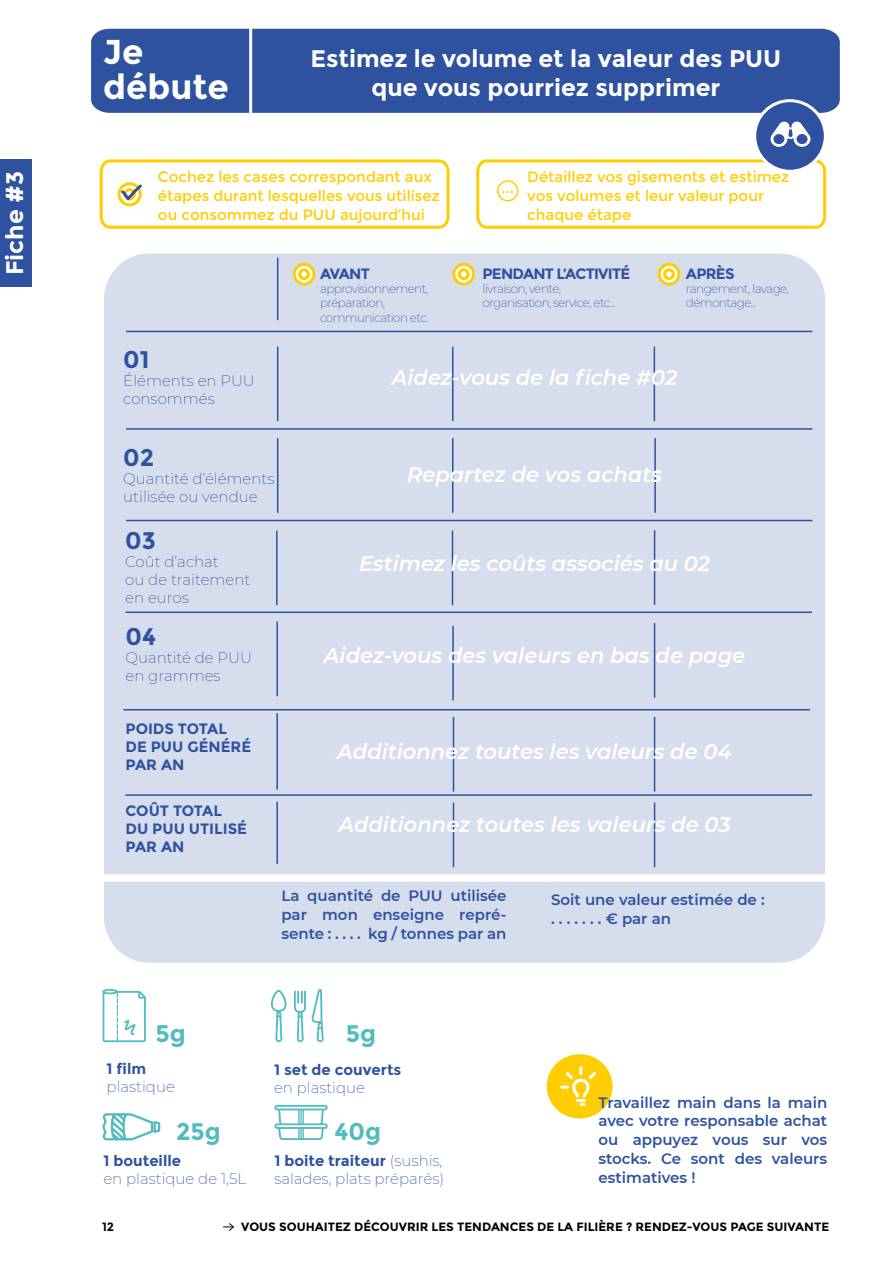
<style>
.page{position:relative;width:893px;height:1263px;background:#fff}
.page>*{position:absolute;margin:0;border:0;box-sizing:border-box;transform-origin:0 0}
.t1{font:700 34.5px/34.5px "Montserrat";color:#fff}
.t2{font:700 24px/28.8px "Montserrat";color:#fff;text-align:center}
.t3{font:700 24px "Montserrat";color:#50bcbd}
.t4{font:700 24px "Montserrat";color:#2f52a0}
.t5{font:italic 600 21px "Montserrat";color:#fff}
.t6{font:600 15px/18.8px "Montserrat";color:#2f52a0;text-align:justify}
.t7{font:200 15px/18px "Montserrat";color:#2f52a0}
.t8{font:15px/18.8px "Montserrat";color:#ffcd00}
.t9{font:700 15px/18px "Montserrat";color:#2f52a0}
.t10{font:700 15px "Montserrat";letter-spacing:-.05em;color:#2f52a0}
.t11{font:200 12px/14.4px "Montserrat";letter-spacing:-.05em;color:#2f52a0}
.t12{font:700 12px "Montserrat";color:#000}
.s1{font-weight:700}
</style>
<div class="page">
<div style="left:0;top:159px;width:32px;height:128px;background:#2f52a0"></div>
<div style="left:104px;top:253px;width:721px;height:710px;background:#d6ddec;border-radius:45px"></div>
<div style="left:547px;top:1054px;width:66px;height:64px;background:#ffcd00;border-radius:50%"></div>
<svg style="left:562px;top:1066px;width:34px;height:40px"></svg>
<hr style="left:126px;top:331px;width:686px;height:1px;background:#2f52a0">
<hr style="left:126px;top:428px;width:686px;height:2px;background:#2f52a0">
<hr style="left:126px;top:520px;width:686px;height:1px;background:#2f52a0">
<hr style="left:123px;top:709px;width:687px;height:1px;background:#2f52a0">
<hr style="left:125px;top:794px;width:687px;height:2px;background:#2f52a0">
<div style="left:104px;top:874px;width:732px;height:8px;background:#fff"></div>
<hr style="left:277px;top:346px;width:1px;height:75px;background:#2f52a0">
<hr style="left:277px;top:257px;width:1px;height:63px;background:#2f52a0">
<hr style="left:277px;top:438px;width:1px;height:75px;background:#2f52a0">
<hr style="left:276px;top:530px;width:2px;height:75px;background:#2f52a0">
<hr style="left:276px;top:713px;width:2px;height:77px;background:#2f52a0">
<hr style="left:276px;top:802px;width:2px;height:62px;background:#2f52a0">
<hr style="left:452px;top:346px;width:1px;height:75px;background:#2f52a0">
<hr style="left:452px;top:438px;width:1px;height:75px;background:#2f52a0">
<hr style="left:654px;top:346px;width:1px;height:75px;background:#2f52a0">
<hr style="left:654px;top:438px;width:2px;height:75px;background:#2f52a0">
<hr style="left:452px;top:530px;width:1px;height:75px;background:#2f52a0">
<hr style="left:654px;top:530px;width:1px;height:75px;background:#2f52a0">
<hr style="left:453px;top:717px;width:1px;height:74px;background:#2f52a0">
<hr style="left:453px;top:802px;width:1px;height:65px;background:#2f52a0">
<hr style="left:654px;top:717px;width:1px;height:74px;background:#2f52a0">
<hr style="left:654px;top:802px;width:1px;height:65px;background:#2f52a0">
<hr style="left:126px;top:611px;width:686px;height:2px;background:#2f52a0">
<hr style="left:276px;top:622px;width:2px;height:74px;background:#2f52a0">
<hr style="left:452px;top:626px;width:2px;height:74px;background:#2f52a0">
<hr style="left:654px;top:623px;width:1px;height:75px;background:#2f52a0">
<svg style="left:476px;top:159px;width:351px;height:70px"></svg>
<div style="left:498px;top:181px;width:20px;height:20px;background:#fff;border-radius:50%"></div>
<div style="left:497px;top:180px;width:21px;height:21px;border:2px solid #ffcd00;border-radius:50%"></div>
<svg style="left:294px;top:264px;width:20px;height:20px"></svg>
<div style="left:293px;top:263px;width:22px;height:23px;border:3px solid #ffcd00;border-radius:50%"></div>
<div style="left:300px;top:270px;width:8px;height:9px;background:#fff;border-radius:50%"></div>
<div style="left:298px;top:268px;width:12px;height:12px;border:3px solid #ffcd00;border-radius:50%"></div>
<svg style="left:454px;top:264px;width:20px;height:20px"></svg>
<div style="left:452px;top:263px;width:23px;height:23px;border:3px solid #ffcd00;border-radius:50%"></div>
<div style="left:459px;top:270px;width:9px;height:9px;background:#fff;border-radius:50%"></div>
<div style="left:458px;top:268px;width:12px;height:12px;border:3px solid #ffcd00;border-radius:50%"></div>
<svg style="left:659px;top:264px;width:20px;height:20px"></svg>
<div style="left:658px;top:263px;width:22px;height:23px;border:3px solid #ffcd00;border-radius:50%"></div>
<div style="left:665px;top:270px;width:8px;height:9px;background:#fff;border-radius:50%"></div>
<div style="left:663px;top:268px;width:12px;height:12px;border:3px solid #ffcd00;border-radius:50%"></div>
<svg style="left:99px;top:159px;width:351px;height:70px"></svg>
<div style="left:91px;top:29px;width:749px;height:84px;background:#2f52a0"></div>
<hr style="left:249px;top:24px;width:3px;height:91px;background:#fff">
<div style="left:272px;top:42px;width:66px;height:61px;background:#2f52a0;border-radius:50%"></div>
<div style="left:755px;top:101px;width:70px;height:70px;background:#2f52a0;border-radius:50%"></div>
<div style="left:753px;top:99px;width:74px;height:74px;border:3px solid #fff;border-radius:50%"></div>
<svg style="left:770px;top:122px;width:40px;height:25px"></svg>
<svg style="left:102px;top:1113px;width:58px;height:27px"></svg>
<svg style="left:271px;top:990px;width:16px;height:52px"></svg>
<svg style="left:294px;top:991px;width:12px;height:51px"></svg>
<svg style="left:312px;top:989px;width:12px;height:53px"></svg>
<svg style="left:102px;top:989px;width:44px;height:53px"></svg>
<svg style="left:274px;top:1105px;width:54px;height:35px"></svg>
<svg style="left:223px;top:1223px;width:11px;height:8px"></svg>
<h2 class="t2" style="left:0;top:275px;width:106px;rotate:-90deg">Fiche #3</h2>
<h1 class="t1" style="left:103px;top:35px;width:127px">Je débute</h1>
<h2 class="t2" style="left:310px;top:45px;width:472px">Estimez le volume et la valeur des PUU que vous pourriez supprimer</h2>
<p class="t8" style="left:158px;top:168px;width:283px">Cochez les cases correspondant aux étapes durant lesquelles vous utilisez ou consommez du PUU aujourd’hui</p>
<p class="t9" style="left:320px;top:264px;width:51px">AVANT</p>
<p class="t11" style="left:320px;top:281px;width:110px">approvisionnement, préparation, communication etc.</p>
<p class="t8" style="left:501px;top:178px;width:14px">...</p>
<p class="t8" style="left:527px;top:168px;width:264px">Détaillez vos gisements et estimez vos volumes et leur valeur pour chaque étape</p>
<p class="t10" style="left:483px;top:264px;width:149px">PENDANT L’ACTIVITÉ</p>
<p class="t11" style="left:483px;top:281px;width:135px">livraison, vente, organisation, service, etc...</p>
<p class="t9" style="left:686px;top:264px;width:50px">APRÈS</p>
<p class="t11" style="left:686px;top:281px;width:105px">rangement, lavage, démontage...</p>
<h2 class="t4" style="left:123px;top:346px;width:28px">01</h2>
<p class="t7" style="left:123px;top:372px;width:133px">Éléments en PUU consommés</p>
<h2 class="t4" style="left:123px;top:443px;width:33px">02</h2>
<p class="t7" style="left:123px;top:469px;width:153px">Quantité d’éléments utilisée ou vendue</p>
<h2 class="t4" style="left:125px;top:526px;width:32px">03</h2>
<p class="t7" style="left:125px;top:552px;width:127px">Coût d’achat<br>ou de traitement en euros</p>
<h2 class="t4" style="left:126px;top:622px;width:32px">04</h2>
<p class="t7" style="left:126px;top:648px;width:128px">Quantité de PUU en grammes</p>
<p class="t9" style="left:126px;top:719px;width:127px">POIDS TOTAL<br>DE PUU GÉNÉRÉ<br>PAR AN</p>
<p class="t9" style="left:126px;top:802px;width:123px">COÛT TOTAL<br>DU PUU UTILISÉ<br>PAR AN</p>
<h3 class="t5" style="left:392px;top:363px;width:287px">Aidez-vous de la fiche #02</h3>
<h3 class="t5" style="left:407px;top:460px;width:256px">Repartez de vos achats</h3>
<h3 class="t5" style="left:359px;top:548px;width:353px">Estimez les coûts associés au 02</h3>
<h3 class="t5" style="left:324px;top:641px;width:423px">Aidez-vous des valeurs en bas de page</h3>
<h3 class="t5" style="left:337px;top:736px;width:396px">Additionnez toutes les valeurs de 04</h3>
<h3 class="t5" style="left:338px;top:809px;width:394px">Additionnez toutes les valeurs de 03</h3>
<p class="t6" style="left:281px;top:886px;width:227px">La quantité de PUU utilisée par mon enseigne repré&shy;sente : . . . . kg / tonnes par an</p>
<p class="t6" style="left:551px;top:890px;width:215px">Soit une valeur estimée de : . . . . . . . € par an</p>
<h2 class="t3" style="left:155px;top:1019px;width:32px">5g</h2>
<h2 class="t3" style="left:346px;top:1019px;width:32px">5g</h2>
<p class="t9" style="left:107px;top:1059px;width:41px">1 film</p>
<p class="t7" style="left:107px;top:1077px;width:70px">plastique</p>
<p class="t9" style="left:274px;top:1060px;width:129px">1 set de couverts</p>
<p class="t7" style="left:274px;top:1078px;width:93px">en plastique</p>
<h2 class="t3" style="left:176px;top:1117px;width:46px">25g</h2>
<h2 class="t3" style="left:334px;top:1117px;width:48px">40g</h2>
<p class="t9" style="left:103px;top:1152px;width:79px">1 bouteille</p>
<p class="t7" style="left:103px;top:1170px;width:144px">en plastique de 1,5L</p>
<p class="t7" style="left:274px;top:1152px;width:171px"><span class="s1">1 boite traiteur</span> (sushis, salades, plats préparés)</p>
<p class="t6" style="left:598px;top:1092px;width:230px">Travaillez main dans la main avec votre responsable achat ou appuyez vous sur vos stocks. Ce sont des valeurs estimatives !</p>
<p class="t12" style="left:102px;top:1220px;width:14px">12</p>
<p class="t12" style="left:241px;top:1220px;width:589px">VOUS SOUHAITEZ DÉCOUVRIR LES TENDANCES DE LA FILIÈRE ? RENDEZ-VOUS PAGE SUIVANTE</p>
</div>
